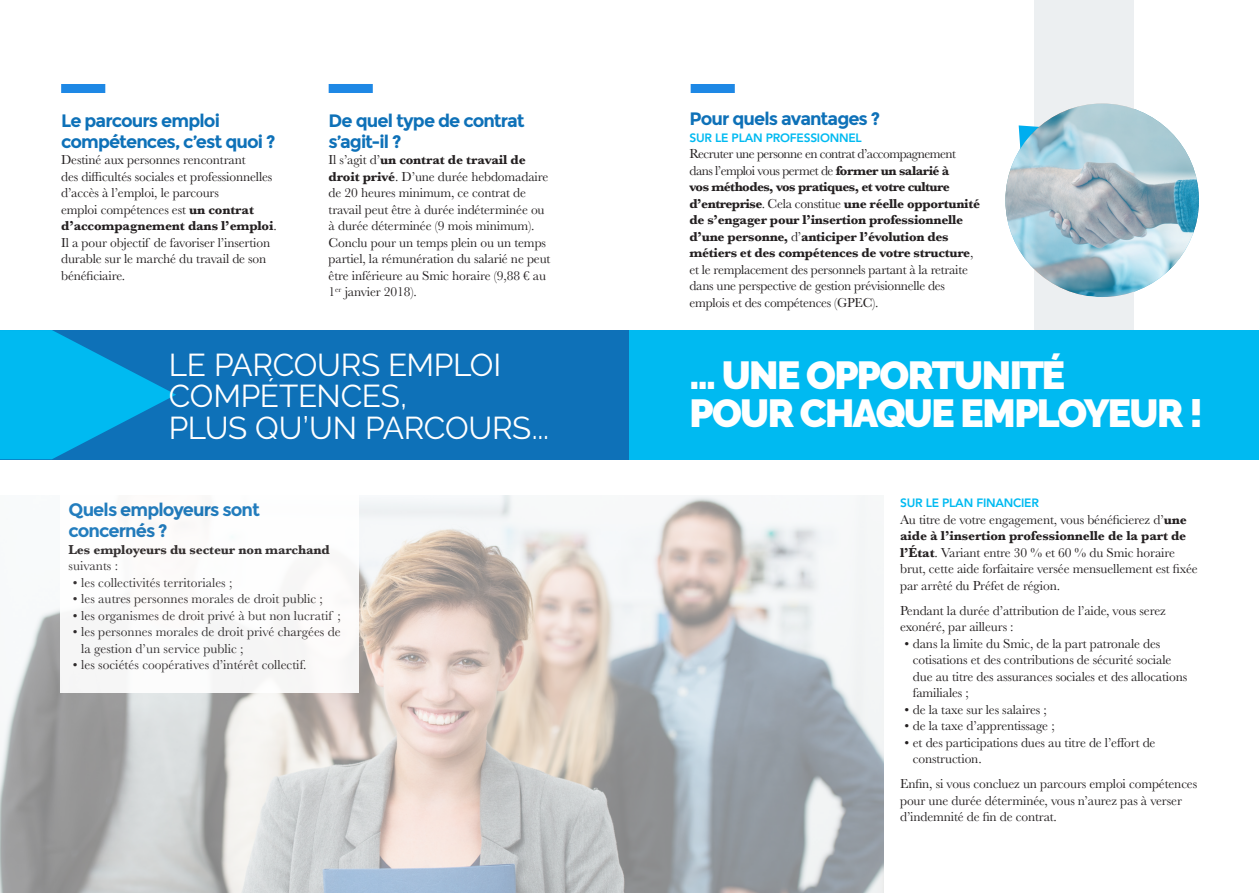
<style>
.page{position:relative;width:1259px;height:893px;background:#fff}
.page>*{position:absolute;margin:0;border:0;box-sizing:border-box;transform-origin:0 0}
.titre_1{font:900 39px/37.5px "Raleway";letter-spacing:-.04em;color:#fff}
.titre_1-2{font:31.5px/31.5px "Raleway";letter-spacing:-.01em;color:#fff}
.titre_1-3{font:700 18px/21px "Montserrat";letter-spacing:-.05em;color:#0e71b8}
.titre_1-4{font:13.5px/16.5px "Baskerville";letter-spacing:-.01em;color:#231f20}
.t1{font:700 13.5px "Baskerville";letter-spacing:-.01em;color:#231f20}
.titre_1-5{font:800 12px "Avenir";letter-spacing:-.02em;color:#00baf1}
.s1{font-weight:700}
</style>
<div class="page">
<div style="left:1034px;top:0;width:100px;height:446px;background:#eceff1"></div>
<svg style="left:1018px;top:125px;width:21px;height:22px"></svg>
<div style="left:0;top:330px;width:629px;height:129px;background:#0e71b8"></div>
<svg style="left:0;top:330px;width:176px;height:129px"></svg>
<div style="left:629px;top:330px;width:630px;height:129px;background:#00baf1"></div>
<div style="left:61px;top:84px;width:44px;height:9px;background:#1e88e5"></div>
<div style="left:329px;top:84px;width:44px;height:9px;background:#1e88e5"></div>
<div style="left:690px;top:84px;width:45px;height:9px;background:#1e88e5"></div>
<svg style="left:1005px;top:103px;width:194px;height:194px;background:#a0bfcb"></svg>
<img style="left:0;top:495px;width:883px;height:398px">
<svg style="left:60px;top:495px;width:299px;height:198px"></svg>
<p class="titre_1-3" style="left:61px;top:110px;width:216px">Le parcours emploi compétences, c’est quoi ?</p>
<p class="titre_1-4" style="left:61px;top:152px;width:217px">Destiné aux personnes rencontrant<br>des difficultés sociales et professionnelles d’accès à l’emploi, le parcours<br>emploi compétences est <span class="s1">un contrat d’accompagnement dans l’emploi</span>.<br>Il a pour objectif de favoriser l’insertion durable sur le marché du travail de son bénéficiaire.</p>
<p class="titre_1-3" style="left:329px;top:110px;width:198px">De quel type de contrat s’agit-il ?</p>
<p class="titre_1-4" style="left:329px;top:152px;width:223px">Il s’agit d’<span class="s1">un contrat de travail de droit privé</span>. D’une durée hebdomadaire de 20 heures minimum, ce contrat de travail peut être à durée indéterminée ou à durée déterminée (9 mois minimum).<br>Conclu pour un temps plein ou un temps partiel, la rémunération du salarié ne peut être inférieure au Smic horaire (9,88 € au 1<sup>er</sup> janvier 2018).</p>
<p class="titre_1-2" style="left:169px;top:349px;width:334px">LE PARCOURS EMPLOI<br>COMPÉTENCES,</p>
<p class="titre_1-2" style="left:169px;top:412px;width:382px">PLUS QU’UN PARCOURS...</p>
<h3 class="titre_1-3" style="left:69px;top:499px;width:193px">Quels employeurs sont concernés ?</h3>
<p class="t1" style="left:69px;top:540px;width:263px">Les employeurs du secteur non marchand</p>
<p class="titre_1-4" style="left:69px;top:558px;width:51px">suivants :</p>
<p class="titre_1-4" style="left:73px;top:574px;width:161px">• les collectivités territoriales ;</p>
<p class="titre_1-4" style="left:73px;top:591px;width:252px">• les autres personnes morales de droit public ;</p>
<p class="titre_1-4" style="left:73px;top:607px;width:269px">• les organismes de droit privé à but non lucratif ;</p>
<p class="titre_1-4" style="left:81px;top:624px;width:261px;text-indent:-9px">• les personnes morales de droit privé chargées de la gestion d’un service public ;</p>
<p class="titre_1-4" style="left:73px;top:657px;width:235px">• les sociétés coopératives d’intérêt collectif.</p>
<p class="titre_1-3" style="left:689px;top:109px;width:192px">Pour quels avantages ?</p>
<p class="titre_1-5" style="left:689px;top:131px;width:174px">SUR LE PLAN PROFESSIONNEL</p>
<p class="titre_1-4" style="left:689px;top:146px;width:292px">Recruter une personne en contrat d’accompagnement dans l’emploi vous permet de <span class="s1">former un salarié à<br>vos méthodes, vos pratiques, et votre culture d’entreprise</span>. Cela constitue <span class="s1">une réelle opportunité de s’engager pour l’insertion professionnelle d’une personne,</span> d’<span class="s1">anticiper l’évolution des métiers et des compétences de votre structure</span>, et le remplacement des personnels partant à la retraite dans une perspective de gestion prévisionnelle des emplois et des compétences (GPEC).</p>
<p class="titre_1" style="left:689px;top:357px;width:515px">... UNE OPPORTUNITÉ<br>POUR CHAQUE EMPLOYEUR !</p>
<p class="titre_1-5" style="left:900px;top:496px;width:140px">SUR LE PLAN FINANCIER</p>
<p class="titre_1-4" style="left:900px;top:511px;width:299px">Au titre de votre engagement, vous bénéficierez d’<span class="s1">une aide à l’insertion professionnelle de la part de l’État</span>. Variant entre 30 % et 60 % du Smic horaire brut, cette aide forfaitaire versée mensuellement est fixée par arrêté du Préfet de région.</p>
<p class="titre_1-4" style="left:900px;top:602px;width:267px">Pendant la durée d’attribution de l’aide, vous serez exonéré, par ailleurs :</p>
<p class="titre_1-4" style="left:913px;top:635px;width:276px;text-indent:-9px">• dans la limite du Smic, de la part patronale des cotisations et des contributions de sécurité sociale due au titre des assurances sociales et des allocations familiales ;</p>
<p class="titre_1-4" style="left:904px;top:701px;width:144px">• de la taxe sur les salaires ;</p>
<p class="titre_1-4" style="left:904px;top:718px;width:152px">• de la taxe d’apprentissage ;</p>
<p class="titre_1-4" style="left:913px;top:734px;width:244px;text-indent:-9px">• et des participations dues au titre de l’effort de construction.</p>
<p class="titre_1-4" style="left:900px;top:776px;width:299px">Enfin, si vous concluez un parcours emploi compétences pour une durée déterminée, vous n’aurez pas à verser d’indemnité de fin de contrat.</p>
</div>
